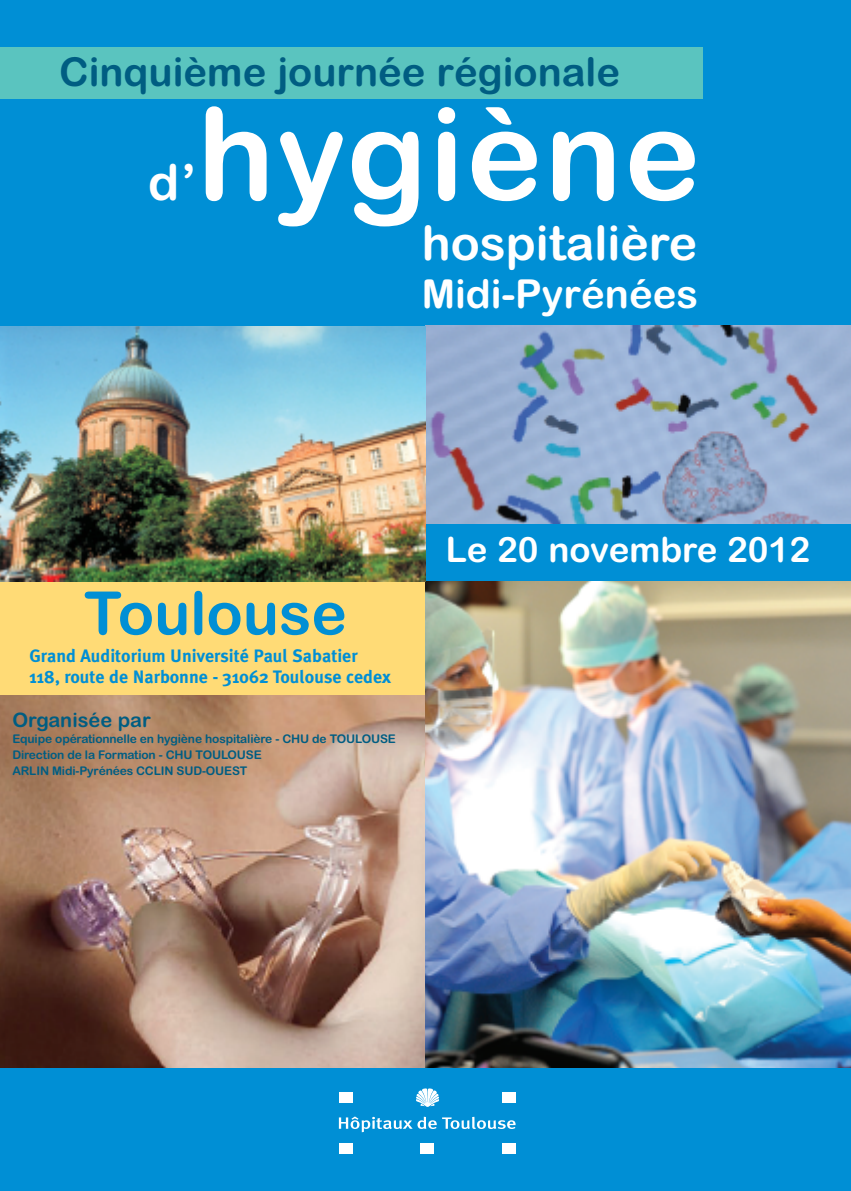
<style>
.page{position:relative;width:851px;height:1191px;background:#fff}
.page>*{position:absolute;margin:0;border:0;box-sizing:border-box;transform-origin:0 0}
.t1{font:128px "Arial Rounded MT Bold";letter-spacing:.02em;color:#fff}
.t2{font:59.8px "Arial Rounded MT Bold";color:#008fd5}
.t3{font:50px "Arial Rounded MT Bold";color:#fff}
.t4{font:48px "Arial Rounded MT Bold";color:#fff}
.t5{font:40px "Arial Rounded MT Bold";color:#005d82}
.t6{font:40px "Arial Rounded MT Bold";color:#fff}
.t7{font:35px "Arial Rounded MT Bold";color:#fff}
.t8{font:20px "Arial Rounded MT Bold";color:#005d82}
.t9{font:700 18px/21px "Meta Plus";color:#008fd5}
.t10{font:12px/16px "Arial Rounded MT Bold";letter-spacing:-.01em;color:#005d82}
</style>
<div class="page">
<div style="left:0;top:0;width:850px;height:326px;background:#008fd5"></div>
<div style="left:0;top:47px;width:702px;height:52px;background:#5ac4bf"></div>
<img style="left:0;top:694px;width:425px;height:374px">
<img style="left:425px;top:326px;width:425px;height:198px">
<div style="left:0;top:581px;width:425px;height:113px;background:#ffdb76"></div>
<img style="left:425px;top:581px;width:425px;height:487px">
<div style="left:425px;top:524px;width:425px;height:57px;background:#008fd5"></div>
<img style="left:0;top:326px;width:425px;height:255px">
<div style="left:0;top:1068px;width:850px;height:123px;background:#008fd5"></div>
<div style="left:339px;top:1143px;width:13px;height:10px;background:#fff"></div>
<div style="left:502px;top:1092px;width:13px;height:10px;background:#fff"></div>
<div style="left:339px;top:1092px;width:13px;height:10px;background:#fff"></div>
<div style="left:502px;top:1143px;width:13px;height:10px;background:#fff"></div>
<div style="left:420px;top:1143px;width:14px;height:10px;background:#fff"></div>
<svg style="left:416px;top:1088px;width:23px;height:19px"></svg>
<svg style="left:339px;top:1116px;width:97px;height:16px"></svg>
<svg style="left:442px;top:1116px;width:73px;height:13px"></svg>
<h3 class="t5" style="left:59px;top:48px;width:562px">Cinquième journée régionale</h3>
<h3 class="t3" style="left:148px;top:153px;width:50px">d’</h3>
<h1 class="t1" style="left:197px;top:80px;width:504px">hygiène</h1>
<h3 class="t4" style="left:421px;top:215px;width:277px">hospitalière</h3>
<h3 class="t6" style="left:421px;top:270px;width:278px">Midi-Pyrénées</h3>
<h3 class="t7" style="left:445px;top:529px;width:366px">Le 20 novembre 2012</h3>
<h2 class="t2" style="left:84px;top:579px;width:264px">Toulouse</h2>
<h3 class="t9" style="left:29px;top:645px;width:363px">Grand Auditorium Université Paul Sabatier<br>118, route de Narbonne - 31062 Toulouse cedex</h3>
<h3 class="t8" style="left:12px;top:709px;width:140px">Organisée par</h3>
<p class="t10" style="left:12px;top:731px;width:385px">Equipe opérationnelle en hygiène hospitalière - CHU de TOULOUSE<br>Direction de la Formation - CHU TOULOUSE<br>ARLIN Midi-Pyrénées CCLIN SUD-OUEST</p>
</div>
